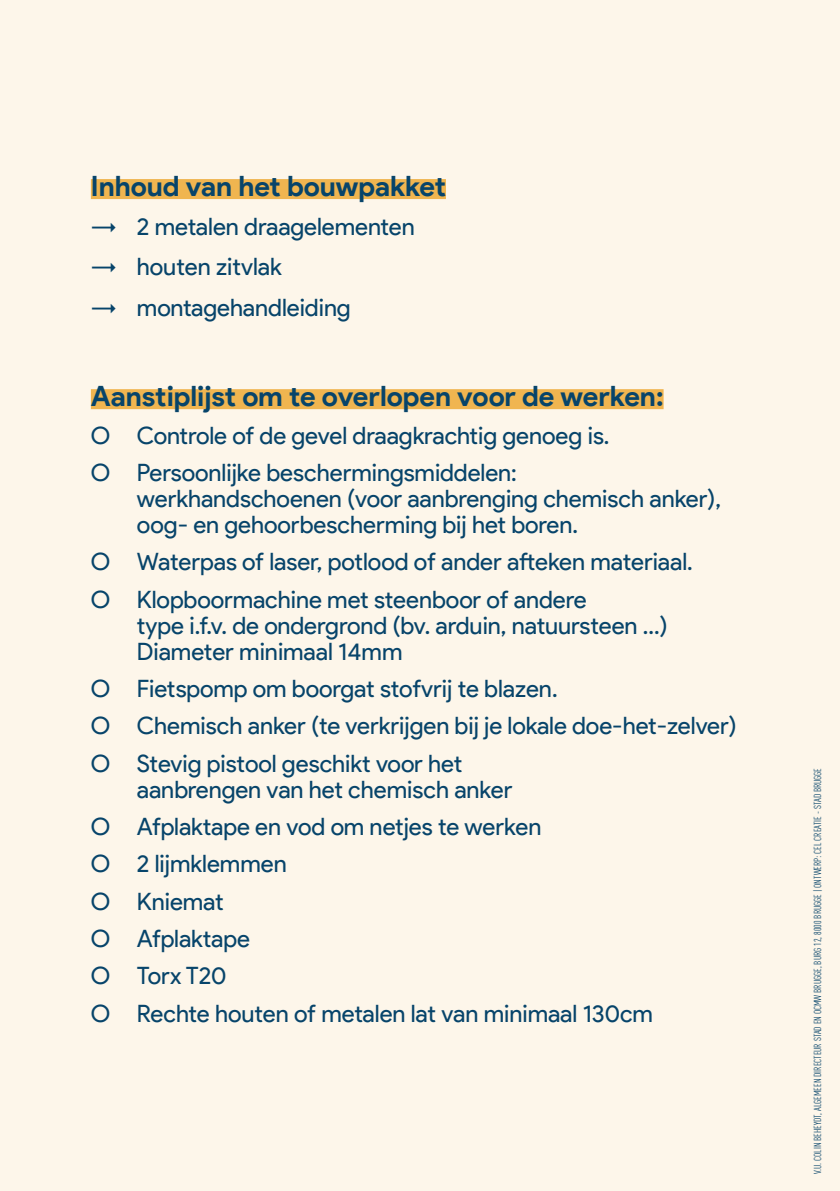
<style>
.page{position:relative;width:840px;height:1191px;background:#fff}
.page>*{position:absolute;margin:0;border:0;box-sizing:border-box;transform-origin:0 0}
.t1{font:700 28px "Product Sans";color:#07446a}
.t2{font:24px/37.4px "Product Sans";color:#07446a}
.t3{font:condensed 10px "DIN Offc Pro";color:#07446a}
</style>
<div class="page">
<div style="left:0;top:0;width:839px;height:1191px;background:#fdf6ea"></div>
<div style="left:91px;top:179px;width:354px;height:20px;background:#f0b550"></div>
<div style="left:91px;top:389px;width:572px;height:20px;background:#f0b550"></div>
<p class="t1" style="left:91px;top:169px;width:356px">Inhoud van het bouwpakket</p>
<p class="t2" style="left:91px;top:207px;width:325px;line-height:40.4px">-&gt; 2 metalen draagelementen -&gt; houten zitvlak<br>-&gt; montagehandleiding</p>
<p class="t1" style="left:91px;top:379px;width:574px">Aanstiplijst om te overlopen voor de werken:</p>
<p class="t2" style="left:91px;top:417px;width:520px">O Controle of de gevel draagkrachtig genoeg is.<br>O Persoonlijke beschermingsmiddelen:</p>
<p class="t2" style="left:137px;top:486px;width:585px;line-height:26px">werkhandschoenen (voor aanbrenging chemisch anker), oog- en gehoorbescherming bij het boren.</p>
<p class="t2" style="left:91px;top:543px;width:603px">O Waterpas of laser, potlood of ander afteken materiaal.<br>O Klopboormachine met steenboor of andere</p>
<p class="t2" style="left:137px;top:613px;width:532px;line-height:26px">type i.f.v. de ondergrond (bv. arduin, natuursteen …)<br>Diameter minimaal 14mm</p>
<p class="t2" style="left:91px;top:670px;width:647px">O Fietspomp om boorgat stofvrij te blazen.<br>O Chemisch anker (te verkrijgen bij je lokale doe-het-zelver)<br>O Stevig pistool geschikt voor het</p>
<p class="t2" style="left:91px;top:771px;width:563px;text-indent:46px">aanbrengen van het chemisch anker<br>O Afplaktape en vod om netjes te werken<br>O 2 lijmklemmen<br>O Kniemat<br>O Afplaktape<br>O Torx T20<br>O Rechte houten of metalen lat van minimaal 130cm</p>
<p class="t3" style="left:810px;top:1174px;width:407px;rotate:-90deg">V.U. COLIN BEHEYDT, ALGEMEEN DIRECTEUR STAD EN OCMW BRUGGE, BURG 12, 8000 BRUGGE | ONTWERP: CEL CREATIE - STAD BRUGGE</p>
</div>
